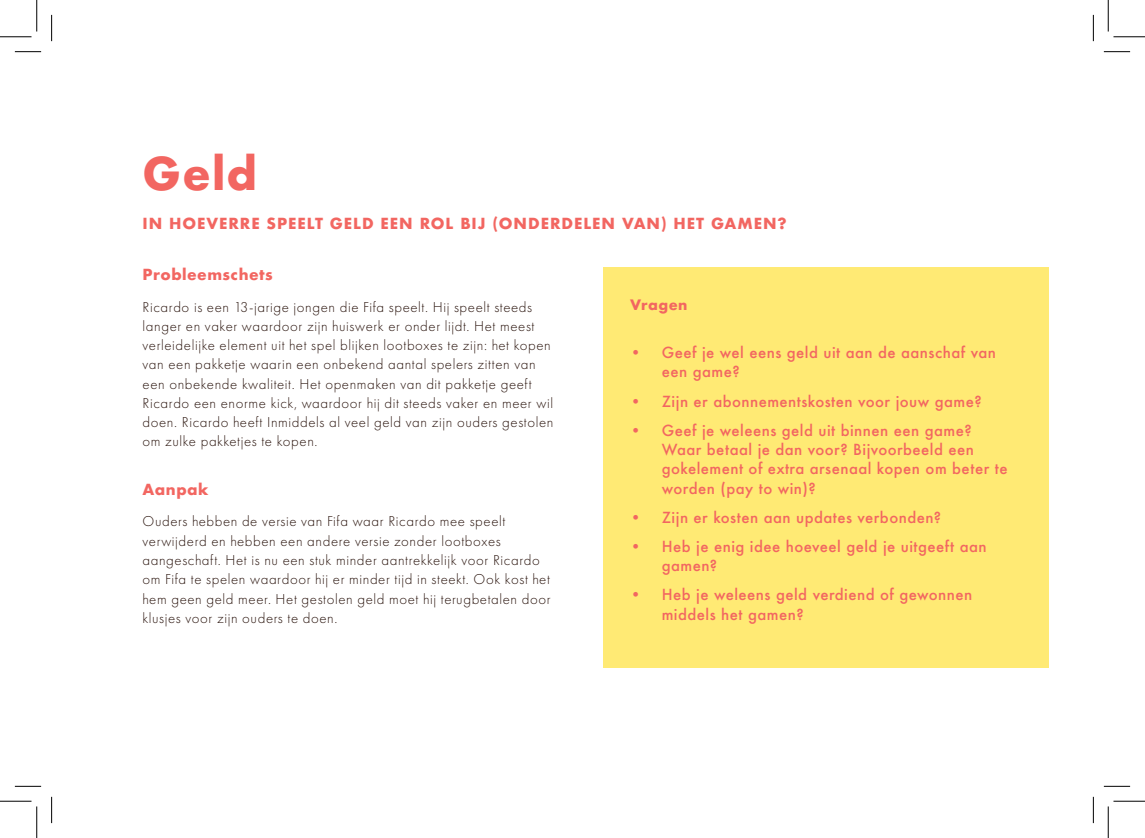
<style>
.page{position:relative;width:1145px;height:838px;background:#fff}
.page>*{position:absolute;margin:0;border:0;box-sizing:border-box;transform-origin:0 0}
.Paragraph_Style_10{font:700 43.75px "Futura";color:#f26661}
.SPEL_body{font:300 14.88px/19.2px "Futura PT";letter-spacing:.04em;color:#29130c}
.t1{font:500 14.88px/19.2px "Futura";letter-spacing:.03em;color:#f26661}
.SPEL_tussentitel{font:700 14.88px "Futura";letter-spacing:.06em;color:#f26661}
.SPEL_tussenkop{font:700 14.88px "Futura";letter-spacing:.03em;color:#f26661}
.SPEL_tussenkop-2{font:700 14px "Futura";letter-spacing:.03em;color:#f26661}
</style>
<div class="page">
<div style="left:604px;top:267px;width:445px;height:401px;background:#ffea74"></div>
<svg style="left:15px;top:51px;width:26px;height:1px"></svg>
<svg style="left:1104px;top:51px;width:26px;height:1px"></svg>
<svg style="left:15px;top:786px;width:26px;height:1px"></svg>
<svg style="left:1104px;top:786px;width:26px;height:1px"></svg>
<svg style="left:51px;top:15px;width:1px;height:26px"></svg>
<svg style="left:51px;top:796px;width:1px;height:27px"></svg>
<svg style="left:1093px;top:15px;width:1px;height:26px"></svg>
<svg style="left:1093px;top:796px;width:1px;height:27px"></svg>
<hr style="left:0;top:36px;width:32px;height:1px;background:#000">
<hr style="left:1113px;top:36px;width:32px;height:1px;background:#000">
<hr style="left:0;top:800px;width:32px;height:1px;background:#000">
<hr style="left:1113px;top:800px;width:32px;height:1px;background:#000">
<hr style="left:36px;top:0;width:1px;height:31px;background:#000">
<hr style="left:36px;top:806px;width:1px;height:31px;background:#000">
<hr style="left:1108px;top:0;width:1px;height:31px;background:#000">
<hr style="left:1108px;top:806px;width:1px;height:31px;background:#000">
<p class="Paragraph_Style_10" style="left:143px;top:142px;width:116px">Geld</p>
<p class="SPEL_tussentitel" style="left:143px;top:213px;width:646px">IN HOEVERRE SPEELT GELD EEN ROL BIJ (ONDERDELEN VAN) HET GAMEN?</p>
<p class="SPEL_tussenkop" style="left:143px;top:263px;width:132px">Probleemschets</p>
<p class="SPEL_body" style="left:143px;top:297px;width:412px">Ricardo is een 13-jarige jongen die Fifa speelt. Hij speelt steeds langer en vaker waardoor zijn huiswerk er onder lijdt. Het meest verleidelijke element uit het spel blijken lootboxes te zijn: het kopen van een pakketje waarin een onbekend aantal spelers zitten van een onbekende kwaliteit. Het openmaken van dit pakketje geeft Ricardo een enorme kick, waardoor hij dit steeds vaker en meer wil doen. Ricardo heeft Inmiddels al veel geld van zijn ouders gestolen om zulke pakketjes te kopen.</p>
<p class="SPEL_tussenkop" style="left:143px;top:478px;width:67px">Aanpak</p>
<p class="SPEL_body" style="left:143px;top:512px;width:410px">Ouders hebben de versie van Fifa waar Ricardo mee speelt verwijderd en hebben een andere versie zonder lootboxes aangeschaft. Het is nu een stuk minder aantrekkelijk voor Ricardo om Fifa te spelen waardoor hij er minder tijd in steekt. Ook kost het hem geen geld meer. Het gestolen geld moet hij terugbetalen door klusjes voor zijn ouders te doen.</p>
<p class="SPEL_tussenkop-2" style="left:630px;top:294px;width:59px">Vragen</p>
<p class="t1" style="left:662px;top:343px;width:336px;text-indent:-32px">• Geef je wel eens geld uit aan de aanschaf van een game?</p>
<p class="t1" style="left:630px;top:391px;width:353px">• Zijn er abonnementskosten voor jouw game?</p>
<p class="t1" style="left:662px;top:420px;width:347px;text-indent:-32px">• Geef je weleens geld uit binnen een game?<br>Waar betaal je dan voor? Bijvoorbeeld een gokelement of extra arsenaal kopen om beter te worden (pay to win)?</p>
<p class="t1" style="left:630px;top:507px;width:312px">• Zijn er kosten aan updates verbonden?</p>
<p class="t1" style="left:662px;top:536px;width:326px;text-indent:-32px">• Heb je enig idee hoeveel geld je uitgeeft aan gamen?</p>
<p class="t1" style="left:662px;top:585px;width:312px;text-indent:-32px">• Heb je weleens geld verdiend of gewonnen middels het gamen?</p>
</div>
